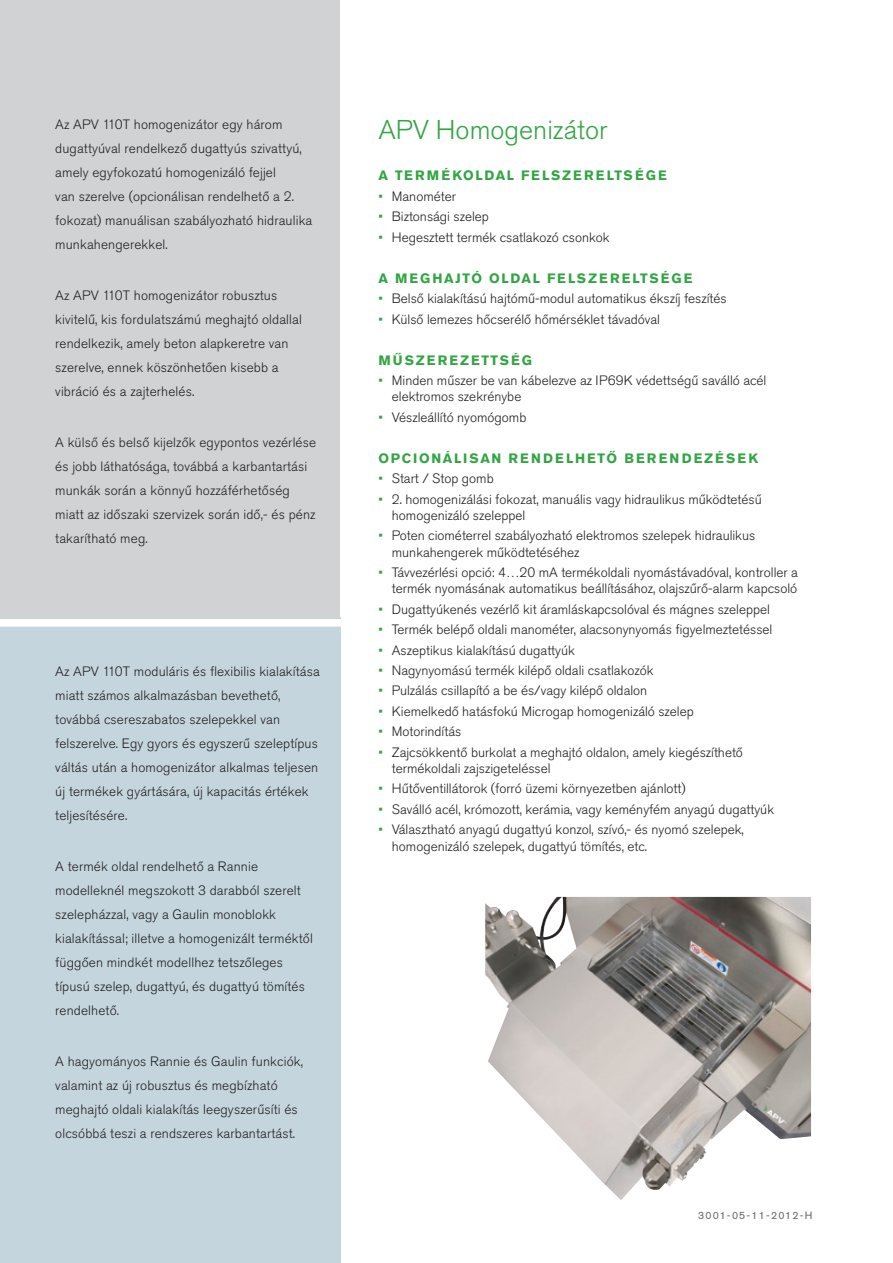
<style>
.page{position:relative;width:893px;height:1263px;background:#fff}
.page>*{position:absolute;margin:0;border:0;box-sizing:border-box;transform-origin:0 0}
.Headline__Large__gre{font:300 27px "Akzidenz Grotesk Pro";color:#32a543}
.Bullet_list__green_b{font:300 13.5px/16.2px "Akzidenz Grotesk Pro";color:#231f20}
.Boxed_Body_Copy{font:300 13.5px/24px "Akzidenz Grotesk Pro";letter-spacing:.01em;color:#231f20}
.Headline__All_caps{font:700 13.5px "Akzidenz Grotesk Pro";letter-spacing:.16em;color:#32a543}
.Headline__All_caps-2{font:700 13.5px "Akzidenz Grotesk Pro";letter-spacing:.13em;color:#32a543}
.Page___version_no{font:10.5px "Akzidenz Grotesk Pro";letter-spacing:.11em;color:#636366}
.s1{color:#32a543}
</style>
<div class="page">
<div style="left:0;top:618px;width:340px;height:645px;background:#c5d5de"></div>
<div style="left:0;top:0;width:340px;height:618px;background:#d1d2d4"></div>
<div style="left:0;top:619px;width:341px;height:8px;background:#fff"></div>
<img style="left:485px;top:897px;width:326px;height:303px">
<p class="Boxed_Body_Copy" style="left:55px;top:112px;width:259px">Az APV 110T homogenizátor egy három dugattyúval rendelkező dugattyús szivattyú, amely egyfokozatú homogenizáló fejjel<br>van szerelve (opcionálisan rendelhető a 2. fokozat) manuálisan szabályozható hidraulika munkahengerekkel.</p>
<p class="Boxed_Body_Copy" style="left:55px;top:283px;width:248px">Az APV 110T homogenizátor robusztus kivitelű, kis fordulatszámú meghajtó oldallal rendelkezik, amely beton alapkeretre van szerelve, ennek köszönhetően kisebb a vibráció és a zajterhelés.</p>
<p class="Boxed_Body_Copy" style="left:55px;top:430px;width:262px">A külső és belső kijelzők egypontos vezérlése és jobb láthatósága, továbbá a karbantartási munkák során a könnyű hozzáférhetőség miatt az időszaki szervizek során idő,- és pénz takarítható meg.</p>
<p class="Boxed_Body_Copy" style="left:55px;top:660px;width:266px">Az APV 110T moduláris és flexibilis kialakítása miatt számos alkalmazásban bevethető, továbbá csereszabatos szelepekkel van felszerelve. Egy gyors és egyszerű szeleptípus váltás után a homogenizátor alkalmas teljesen új termékek gyártására, új kapacitás értékek teljesítésére.</p>
<p class="Boxed_Body_Copy" style="left:55px;top:855px;width:259px">A termék oldal rendelhető a Rannie modelleknél megszokott 3 darabból szerelt szelepházzal, vagy a Gaulin monoblokk kialakítással; illetve a homogenizált terméktől függően mindkét modellhez tetszőleges típusú szelep, dugattyú, és dugattyú tömítés rendelhető.</p>
<p class="Boxed_Body_Copy" style="left:55px;top:1050px;width:249px">A hagyományos Rannie és Gaulin funkciók, valamint az új robusztus és megbízható meghajtó oldali kialakítás leegyszerűsíti és olcsóbbá teszi a rendszeres karbantartást.</p>
<p class="Headline__Large__gre" style="left:378px;top:112px;width:231px">APV Homogenizátor</p>
<p class="Headline__All_caps" style="left:378px;top:167px;width:290px">A TERMÉKOLDAL FELSZERELTSÉGE</p>
<p class="Bullet_list__green_b" style="left:378px;top:188px;width:79px"><span class="s1">•</span> Manométer</p>
<p class="Bullet_list__green_b" style="left:378px;top:208px;width:112px"><span class="s1">•</span> Biztonsági szelep</p>
<p class="Bullet_list__green_b" style="left:378px;top:229px;width:233px"><span class="s1">•</span> Hegesztett termék csatlakozó csonkok</p>
<p class="Headline__All_caps-2" style="left:378px;top:269px;width:316px">A MEGHAJTÓ OLDAL FELSZERELTSÉGE</p>
<p class="Bullet_list__green_b" style="left:378px;top:290px;width:350px"><span class="s1">•</span> Belső kialakítású hajtómű-modul automatikus ékszíj feszítés</p>
<p class="Bullet_list__green_b" style="left:378px;top:311px;width:283px"><span class="s1">•</span> Külső lemezes hőcserélő hőmérséklet távadóval</p>
<p class="Headline__All_caps" style="left:378px;top:351px;width:155px">MŰSZEREZETTSÉG</p>
<p class="Bullet_list__green_b" style="left:392px;top:372px;width:376px;text-indent:-14px"><span class="s1">•</span> Minden műszer be van kábelezve az IP69K védettségű saválló acél elektromos szekrénybe</p>
<p class="Bullet_list__green_b" style="left:378px;top:409px;width:150px"><span class="s1">•</span> Vészleállító nyomógomb</p>
<p class="Headline__All_caps" style="left:378px;top:449px;width:381px">OPCIONÁLISAN RENDELHETŐ BERENDEZÉSEK</p>
<p class="Bullet_list__green_b" style="left:378px;top:470px;width:117px"><span class="s1">•</span> Start / Stop gomb</p>
<p class="Bullet_list__green_b" style="left:392px;top:491px;width:371px;text-indent:-14px"><span class="s1">•</span> 2. homogenizálási fokozat, manuális vagy hidraulikus működtetésű homogenizáló szeleppel</p>
<p class="Bullet_list__green_b" style="left:392px;top:527px;width:365px;text-indent:-14px"><span class="s1">•</span> Poten ciométerrel szabályozható elektromos szelepek hidraulikus munkahengerek működtetéséhez</p>
<p class="Bullet_list__green_b" style="left:378px;top:564px;width:421px;text-align:right"><span class="s1">•</span> Távvezérlési opció: 4…20 mA termékoldali nyomástávadóval, kontroller a termék nyomásának automatikus beállításához, olajszűrő-alarm kapcsoló</p>
<p class="Bullet_list__green_b" style="left:378px;top:601px;width:393px"><span class="s1">•</span> Dugattyúkenés vezérlő kit áramláskapcsolóval és mágnes szeleppel</p>
<p class="Bullet_list__green_b" style="left:378px;top:621px;width:396px"><span class="s1">•</span> Termék belépő oldali manométer, alacsonynyomás figyelmeztetéssel</p>
<p class="Bullet_list__green_b" style="left:378px;top:642px;width:198px"><span class="s1">•</span> Aszeptikus kialakítású dugattyúk</p>
<p class="Bullet_list__green_b" style="left:378px;top:662px;width:277px"><span class="s1">•</span> Nagynyomású termék kilépő oldali csatlakozók</p>
<p class="Bullet_list__green_b" style="left:378px;top:683px;width:270px"><span class="s1">•</span> Pulzálás csillapító a be és/vagy kilépő oldalon</p>
<p class="Bullet_list__green_b" style="left:378px;top:703px;width:317px"><span class="s1">•</span> Kiemelkedő hatásfokú Microgap homogenizáló szelep</p>
<p class="Bullet_list__green_b" style="left:378px;top:723px;width:84px"><span class="s1">•</span> Motorindítás</p>
<p class="Bullet_list__green_b" style="left:392px;top:744px;width:353px;text-indent:-14px"><span class="s1">•</span> Zajcsökkentő burkolat a meghajtó oldalon, amely kiegészíthető termékoldali zajszigeteléssel</p>
<p class="Bullet_list__green_b" style="left:378px;top:781px;width:309px"><span class="s1">•</span> Hűtőventillátorok (forró üzemi környezetben ajánlott)</p>
<p class="Bullet_list__green_b" style="left:378px;top:801px;width:397px"><span class="s1">•</span> Saválló acél, krómozott, kerámia, vagy keményfém anyagú dugattyúk</p>
<p class="Bullet_list__green_b" style="left:392px;top:821px;width:353px;text-indent:-14px"><span class="s1">•</span> Választható anyagú dugattyú konzol, szívó,- és nyomó szelepek, homogenizáló szelepek, dugattyú tömítés, etc.</p>
<p class="Page___version_no" style="left:698px;top:1209px;width:116px">3001-05-11-2012-H</p>
</div>
